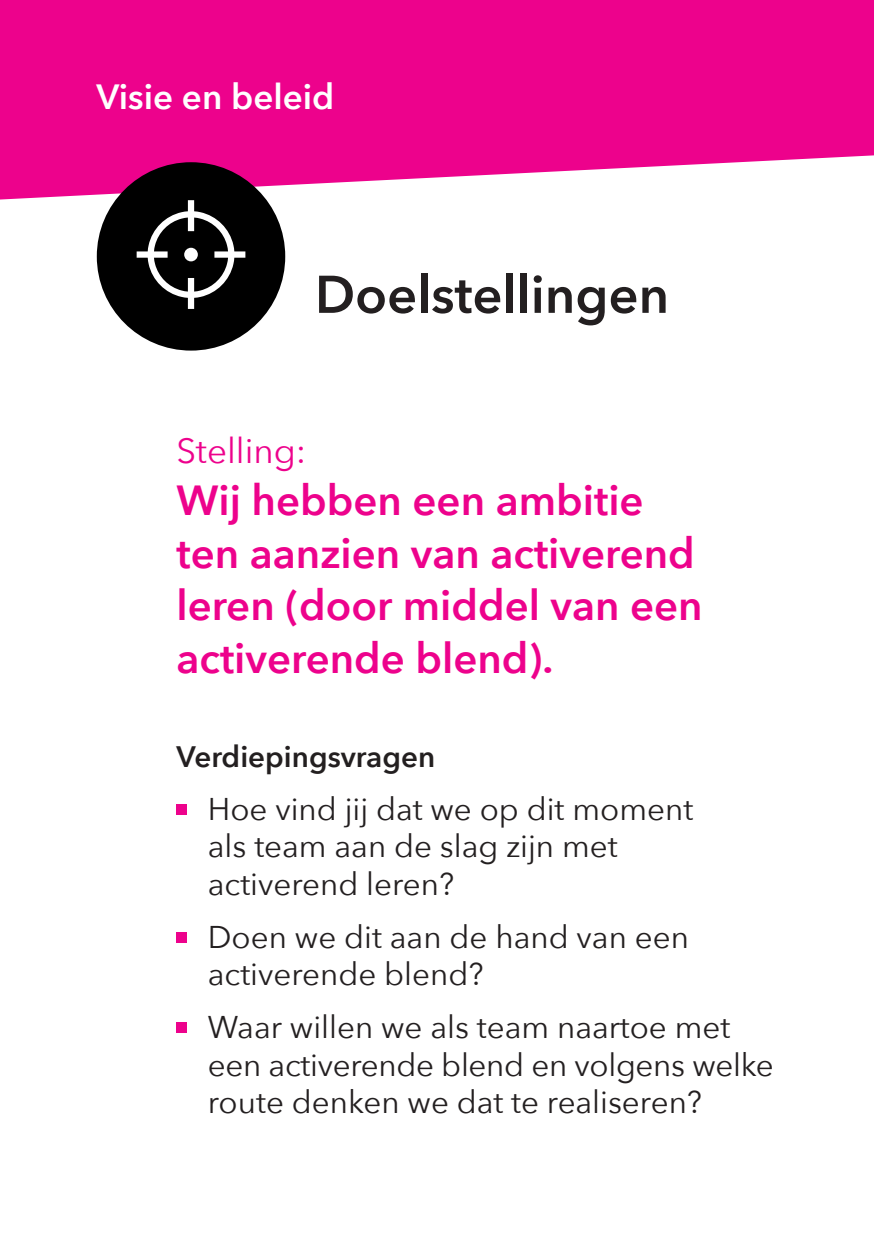
<style>
.page{position:relative;width:874px;height:1241px;background:#fff}
.page>*{position:absolute;margin:0;border:0;box-sizing:border-box;transform-origin:0 0}
.t1{font:600 52.5px "Avenir Next";color:#231f20}
.t2{font:600 42px/52.5px "Avenir Next";color:#ed028c}
.t3{font:600 35px "Avenir Next";color:#fff}
.t4{font:35px "Avenir Next";color:#ed028c}
.t5{font:31.5px/37.8px "Avenir Next";color:#231f20}
.t6{font:600 29.4px "Avenir Next";color:#231f20}
</style>
<div class="page">
<svg style="left:0;top:0;width:873px;height:199px;background:#ee1c97"></svg>
<div style="left:97px;top:162px;width:188px;height:188px;background:#000;border-radius:50%"></div>
<svg style="left:137px;top:200px;width:108px;height:109px"></svg>
<div style="left:184px;top:248px;width:14px;height:13px;background:#fff;border-radius:50%"></div>
<div style="left:176px;top:803px;width:11px;height:11px;background:#ed028c"></div>
<div style="left:176px;top:931px;width:11px;height:11px;background:#ed028c"></div>
<div style="left:176px;top:1021px;width:11px;height:11px;background:#ed028c"></div>
<p class="t3" style="left:96px;top:67px;width:239px">Visie en beleid</p>
<p class="t1" style="left:315px;top:249px;width:355px">Doelstellingen</p>
<p class="t4" style="left:176px;top:421px;width:131px">Stelling:</p>
<p class="t2" style="left:176px;top:473px;width:527px">Wij hebben een ambitie ten aanzien van activerend leren (door middel van een activerende blend).</p>
<p class="t6" style="left:176px;top:731px;width:260px">Verdiepingsvragen</p>
<p class="t5" style="left:208px;top:788px;width:486px">Hoe vind jij dat we op dit moment als team aan de slag zijn met activerend leren?</p>
<p class="t5" style="left:208px;top:916px;width:482px">Doen we dit aan de hand van een activerende blend?</p>
<p class="t5" style="left:208px;top:1006px;width:567px">Waar willen we als team naartoe met een activerende blend en volgens welke route denken we dat te realiseren?</p>
</div>
